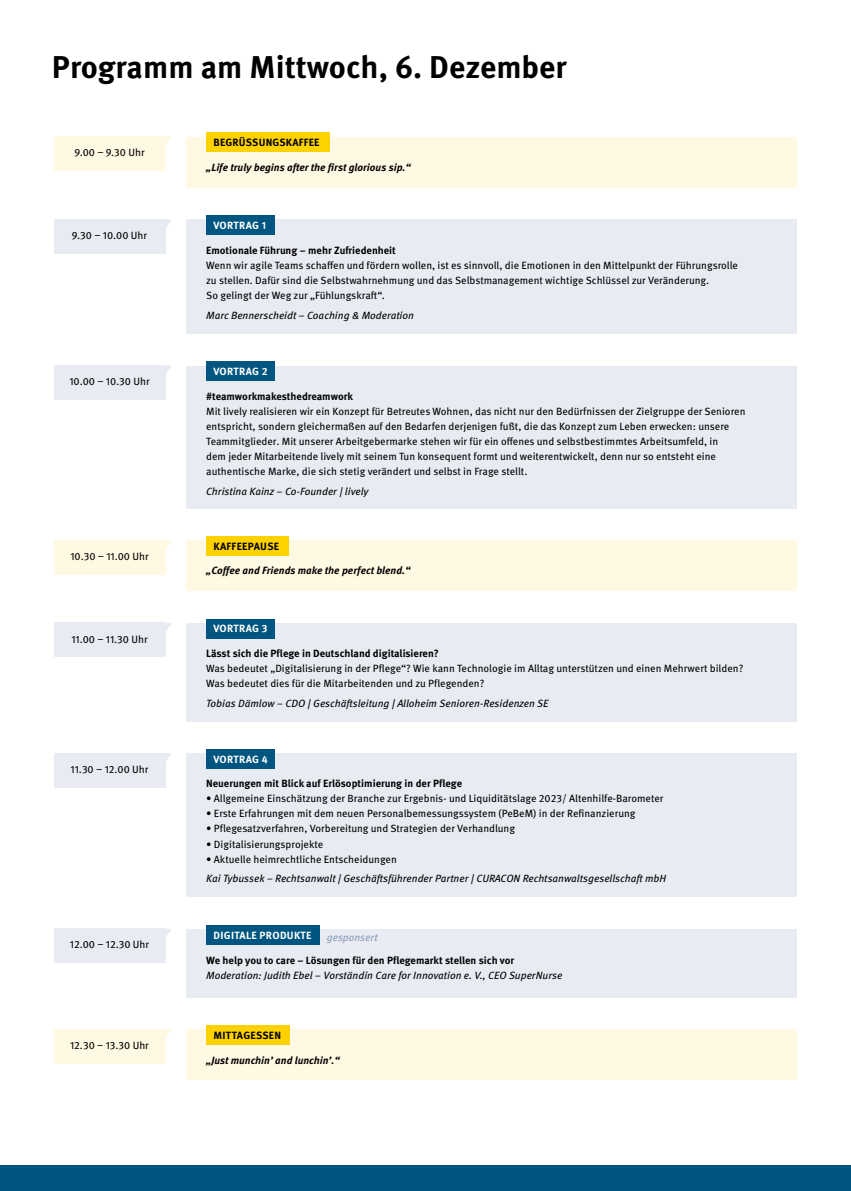
<style>
.page{position:relative;width:851px;height:1191px;background:#fff}
.page>*{position:absolute;margin:0;border:0;box-sizing:border-box;transform-origin:0 0}
.t1{font:700 31.5px "Meta Pro";color:#000}
.t2{font:10.5px/15px "Meta Pro";color:#000}
.t3{font:italic 10.5px "Meta Pro";color:#000}
.t4{font:700 10.5px "Meta Pro";color:#000}
.t5{font:italic 700 10.5px "Meta Pro";color:#000}
.t6{font:700 10.5px "Meta Pro";letter-spacing:.03em;color:#fff}
.t7{font:700 10.5px "Meta Pro";letter-spacing:.02em;color:#000}
.t8{font:700 10.5px "Meta Pro";letter-spacing:.03em;color:#000}
.t9{font:700 10.5px "Meta Pro";letter-spacing:.025em;color:#000}
.t10{font:italic 10.5px "Meta Pro";color:#8a9fba}
</style>
<div class="page">
<div style="left:0;top:1165px;width:850px;height:26px;background:#005680"></div>
<div style="left:54px;top:137px;width:111px;height:34px;background:#fff8e2"></div>
<div style="left:187px;top:137px;width:609px;height:51px;background:#fff8e2"></div>
<div style="left:54px;top:219px;width:111px;height:34px;background:#e8ebf2"></div>
<div style="left:187px;top:219px;width:609px;height:115px;background:#e8ebf2"></div>
<div style="left:54px;top:366px;width:111px;height:34px;background:#e8ebf2"></div>
<div style="left:187px;top:366px;width:609px;height:142px;background:#e8ebf2"></div>
<div style="left:54px;top:540px;width:111px;height:34px;background:#fff8e2"></div>
<div style="left:187px;top:540px;width:609px;height:51px;background:#fff8e2"></div>
<div style="left:54px;top:623px;width:111px;height:34px;background:#e8ebf2"></div>
<div style="left:187px;top:623px;width:609px;height:98px;background:#e8ebf2"></div>
<div style="left:54px;top:753px;width:111px;height:34px;background:#e8ebf2"></div>
<div style="left:187px;top:753px;width:609px;height:144px;background:#e8ebf2"></div>
<div style="left:54px;top:928px;width:111px;height:34px;background:#e8ebf2"></div>
<div style="left:187px;top:928px;width:609px;height:69px;background:#e8ebf2"></div>
<div style="left:54px;top:1029px;width:111px;height:34px;background:#fff8e2"></div>
<div style="left:187px;top:1029px;width:609px;height:51px;background:#fff8e2"></div>
<div style="left:206px;top:132px;width:124px;height:20px;background:#fdd200"></div>
<div style="left:206px;top:215px;width:68px;height:20px;background:#005680"></div>
<div style="left:206px;top:361px;width:68px;height:20px;background:#005680"></div>
<div style="left:206px;top:536px;width:82px;height:20px;background:#fdd200"></div>
<div style="left:206px;top:618px;width:68px;height:20px;background:#005680"></div>
<div style="left:206px;top:749px;width:68px;height:20px;background:#005680"></div>
<div style="left:206px;top:1025px;width:83px;height:20px;background:#fdd200"></div>
<svg style="left:165px;top:137px;width:6px;height:10px"></svg>
<svg style="left:165px;top:219px;width:6px;height:11px"></svg>
<svg style="left:165px;top:366px;width:6px;height:10px"></svg>
<svg style="left:165px;top:540px;width:7px;height:10px"></svg>
<svg style="left:165px;top:623px;width:7px;height:10px"></svg>
<svg style="left:165px;top:753px;width:6px;height:10px"></svg>
<svg style="left:165px;top:928px;width:6px;height:11px"></svg>
<svg style="left:165px;top:1029px;width:6px;height:10px"></svg>
<div style="left:206px;top:925px;width:113px;height:20px;background:#005680"></div>
<h1 class="t1" style="left:52px;top:42px;width:516px">Programm am Mittwoch, 6. Dezember</h1>
<p class="t2" style="left:74px;top:144px;width:72px">9.00 – 9.30 Uhr</p>
<p class="t2" style="left:72px;top:227px;width:77px">9.30 – 10.00 Uhr</p>
<p class="t2" style="left:69px;top:373px;width:82px">10.00 – 10.30 Uhr</p>
<p class="t2" style="left:70px;top:548px;width:80px">10.30 – 11.00 Uhr</p>
<p class="t2" style="left:71px;top:630px;width:78px">11.00 – 11.30 Uhr</p>
<p class="t2" style="left:71px;top:761px;width:79px">11.30 – 12.00 Uhr</p>
<p class="t2" style="left:70px;top:936px;width:81px">12.00 – 12.30 Uhr</p>
<p class="t2" style="left:70px;top:1037px;width:80px">12.30 – 13.30 Uhr</p>
<p class="t7" style="left:213px;top:134px;width:108px">BEGRÜSSUNGSKAFFEE</p>
<p class="t5" style="left:206px;top:159px;width:206px">„Life truly begins after the first glorious sip.“</p>
<p class="t6" style="left:213px;top:217px;width:54px">VORTRAG 1</p>
<p class="t4" style="left:206px;top:242px;width:191px">Emotionale Führung – mehr Zufriedenheit</p>
<p class="t2" style="left:206px;top:257px;width:533px">Wenn wir agile Teams schaffen und fördern wollen, ist es sinnvoll, die Emotionen in den Mittelpunkt der Führungsrolle zu stellen. Dafür sind die Selbstwahrnehmung und das Selbstmanagement wichtige Schlüssel zur Veränderung.<br>So gelingt der Weg zur „Fühlungskraft“.</p>
<p class="t3" style="left:206px;top:307px;width:209px">Marc Bennerscheidt – Coaching &amp; Moderation</p>
<p class="t6" style="left:213px;top:363px;width:56px">VORTRAG 2</p>
<p class="t4" style="left:206px;top:388px;width:148px">#teamworkmakesthedreamwork</p>
<p class="t2" style="left:206px;top:403px;width:540px">Mit lively realisieren wir ein Konzept für Betreutes Wohnen, das nicht nur den Bedürfnissen der Zielgruppe der Senioren entspricht, sondern gleichermaßen auf den Bedarfen derjenigen fußt, die das Konzept zum Leben erwecken: unsere Teammitglieder. Mit unserer Arbeitgebermarke stehen wir für ein offenes und selbstbestimmtes Arbeitsumfeld, in<br>dem jeder Mitarbeitende lively mit seinem Tun konsequent formt und weiterentwickelt, denn nur so entsteht eine authentische Marke, die sich stetig verändert und selbst in Frage stellt.</p>
<p class="t3" style="left:206px;top:483px;width:164px">Christina Kainz – Co-Founder | lively</p>
<p class="t8" style="left:213px;top:538px;width:67px">KAFFEEPAUSE</p>
<p class="t5" style="left:206px;top:562px;width:206px">„Coffee and Friends make the perfect blend.“</p>
<p class="t6" style="left:213px;top:620px;width:56px">VORTRAG 3</p>
<p class="t4" style="left:206px;top:645px;width:234px">Lässt sich die Pflege in Deutschland digitalisieren?</p>
<p class="t2" style="left:206px;top:660px;width:538px">Was bedeutet „Digitalisierung in der Pflege“? Wie kann Technologie im Alltag unterstützen und einen Mehrwert bilden?<br>Was bedeutet dies für die Mitarbeitenden und zu Pflegenden?</p>
<p class="t3" style="left:206px;top:695px;width:344px">Tobias Dämlow – CDO | Geschäftsleitung | Alloheim Senioren-Residenzen SE</p>
<p class="t6" style="left:213px;top:751px;width:56px">VORTRAG 4</p>
<p class="t4" style="left:206px;top:775px;width:257px">Neuerungen mit Blick auf Erlösoptimierung in der Pflege</p>
<p class="t2" style="left:206px;top:790px;width:459px">• Allgemeine Einschätzung der Branche zur Ergebnis- und Liquiditätslage 2023/ Altenhilfe-Barometer</p>
<p class="t2" style="left:206px;top:805px;width:431px">• Erste Erfahrungen mit dem neuen Personalbemessungssystem (PeBeM) in der Refinanzierung</p>
<p class="t2" style="left:206px;top:820px;width:310px">• Pflegesatzverfahren, Vorbereitung und Strategien der Verhandlung</p>
<p class="t2" style="left:206px;top:835px;width:119px">• Digitalisierungsprojekte</p>
<p class="t2" style="left:206px;top:850px;width:192px">• Aktuelle heimrechtliche Entscheidungen</p>
<p class="t3" style="left:206px;top:870px;width:461px">Kai Tybussek – Rechtsanwalt | Geschäftsführender Partner | CURACON Rechtsanwaltsgesellschaft mbH</p>
<p class="t6" style="left:213px;top:927px;width:99px">DIGITALE PRODUKTE</p>
<p class="t10" style="left:327px;top:929px;width:52px">gesponsert</p>
<p class="t4" style="left:206px;top:952px;width:309px">We help you to care – Lösungen für den Pflegemarkt stellen sich vor</p>
<p class="t3" style="left:206px;top:967px;width:358px">Moderation: Judith Ebel – Vorständin Care for Innovation e. V., CEO SuperNurse</p>
<p class="t9" style="left:213px;top:1027px;width:69px">MITTAGESSEN</p>
<p class="t5" style="left:206px;top:1051px;width:135px">„Just munchin’ and lunchin’.“</p>
</div>
